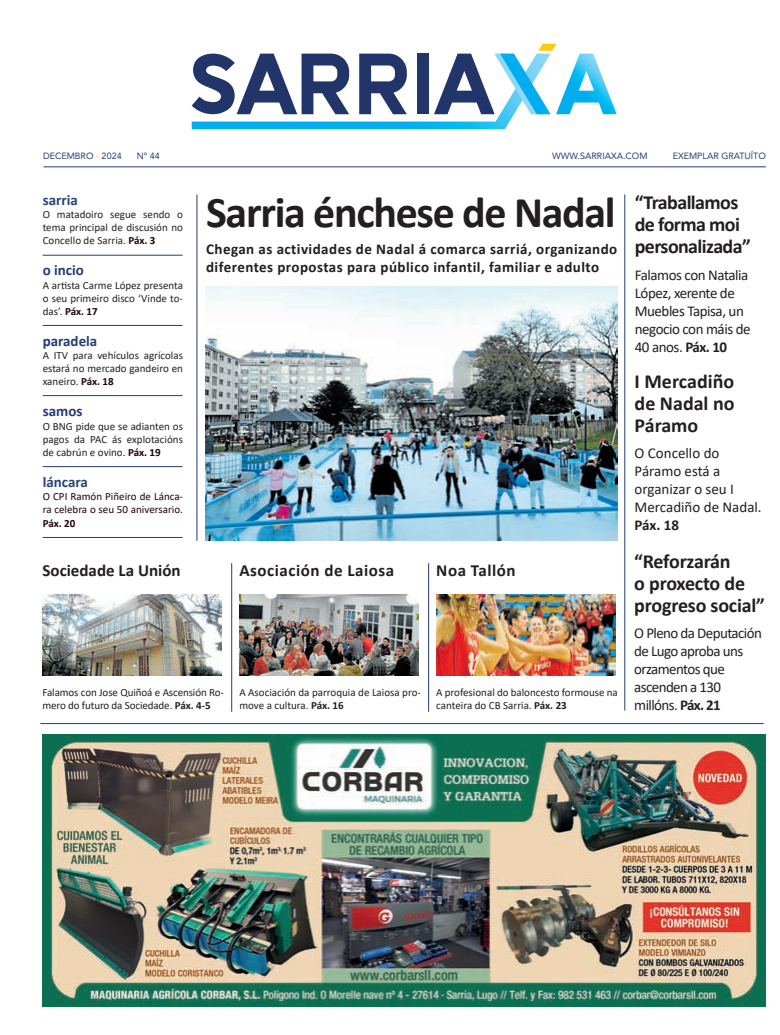
<style>
.page{position:relative;width:780px;height:1035px;background:#fff}
.page>*{position:absolute;margin:0;border:0;box-sizing:border-box;transform-origin:0 0}
.t1{font:700 44px "Calibri";letter-spacing:-.03em;color:#231f20}
.t2{font:700 20px/22px "Calibri";letter-spacing:-.02em;color:#231f20}
.t3{font:700 17px "Calibri";letter-spacing:.03em;color:#231f20}
.t4{font:700 17px "Calibri";color:#231f20}
.t5{font:15px/18px "Calibri";letter-spacing:-.03em;color:#231f20}
.t6{font:700 15px/18px "Calibri";letter-spacing:.03em;color:#231f20}
.t7{font:15px/18px "Calibri";color:#231f20}
.t8{font:700 15px "Calibri";color:#253b73}
.t9{font:700 15px "Calibri";color:#244378}
.t10{font:11px/13.2px "Calibri";color:#231f20;text-align:justify}
.t11{font:11px/13.2px "Calibri";color:#1f0209}
.t12{font:700 11px "Calibri";color:#1f0209}
.t13{font:9px "Avenir LT Std";color:#253b73}
.s1{color:#fece08}
.s2{font-weight:700;color:#1f0209}
.s3{font-weight:700;color:#1e0209}
.s4{font-weight:700;color:#1b0107}
.s5{font-weight:700}
</style>
<div class="page">
<hr style="left:44px;top:166px;width:721px;height:1px;background:#253b73">
<svg style="left:192px;top:44px;width:424px;height:85px"></svg>
<hr style="left:40px;top:723px;width:723px;height:1px;background:#253b73">
<img style="left:42px;top:594px;width:180px;height:82px">
<img style="left:436px;top:594px;width:179px;height:82px">
<img style="left:239px;top:594px;width:179px;height:82px">
<hr style="left:231px;top:563px;width:1px;height:149px;background:#253b73">
<hr style="left:428px;top:563px;width:1px;height:149px;background:#253b73">
<hr style="left:43px;top:255px;width:139px;height:1px;background:#253b73">
<hr style="left:43px;top:325px;width:139px;height:1px;background:#253b73">
<hr style="left:43px;top:395px;width:139px;height:1px;background:#253b73">
<hr style="left:43px;top:466px;width:139px;height:1px;background:#253b73">
<hr style="left:43px;top:537px;width:139px;height:1px;background:#253b73">
<img style="left:206px;top:286px;width:411px;height:255px">
<hr style="left:624px;top:194px;width:1px;height:516px;background:#253b73">
<hr style="left:196px;top:194px;width:1px;height:347px;background:#253b73">
<img style="left:43px;top:734px;width:722px;height:272px">
<p class="t13" style="left:43px;top:151px;width:80px">DECEMBRO <span class="s1">-</span> 2024</p>
<p class="t13" style="left:137px;top:151px;width:24px">Nº 44</p>
<p class="t13" style="left:552px;top:151px;width:97px">WWW.SARRIAXA.COM</p>
<p class="t13" style="left:672px;top:151px;width:95px">EXEMPLAR GRATUÍTO</p>
<h3 class="t9" style="left:43px;top:189px;width:37px">sarria</h3>
<p class="t10" style="left:43px;top:207px;width:142px">O matadoiro segue sendo o tema principal de discusión no Concello de Sarria. <span class="s2">Páx. 3</span></p>
<h3 class="t8" style="left:43px;top:260px;width:43px">o incio</h3>
<p class="t10" style="left:43px;top:278px;width:142px">A artista Carme López presenta o seu primeiro disco ‘Vinde to&shy;das’. <span class="s3">Páx. 17</span></p>
<h3 class="t8" style="left:43px;top:330px;width:56px">paradela</h3>
<p class="t10" style="left:43px;top:348px;width:142px">A ITV para vehículos agrícolas estará no mercado gandeiro en xaneiro. <span class="s3">Páx. 18</span></p>
<h3 class="t8" style="left:43px;top:401px;width:41px">samos</h3>
<p class="t10" style="left:43px;top:419px;width:142px">O BNG pide que se adianten os pagos da PAC ás explotacións de cabrún e ovino. <span class="s4">Páx. 19</span></p>
<h3 class="t9" style="left:43px;top:471px;width:47px">láncara</h3>
<p class="t11" style="left:43px;top:489px;width:142px">O CPI Ramón Piñeiro de Lánca&shy;ra celebra o seu 50 aniversario.</p>
<p class="t12" style="left:43px;top:515px;width:34px">Páx. 20</p>
<h3 class="t4" style="left:42px;top:558px;width:140px">Sociedade La Unión</h3>
<h1 class="t1" style="left:206px;top:182px;width:411px">Sarria énchese de Nadal</h1>
<h3 class="t6" style="left:206px;top:240px;width:413px">Chegan as actividades de Nadal á comarca sarriá, organizando diferentes propostas para público infantil, familiar e adulto</h3>
<h3 class="t3" style="left:239px;top:558px;width:156px">Asociación de Laiosa</h3>
<h3 class="t3" style="left:436px;top:558px;width:81px">Noa Tallón</h3>
<p class="t10" style="left:42px;top:685px;width:183px">Falamos con Jose Quiñoá e Ascensión Ro&shy;mero do futuro da Sociedade. <span class="s5">Páx. 4-5</span></p>
<p class="t10" style="left:239px;top:685px;width:183px">A Asociación da parroquia de Laiosa pro&shy;move a cultura. <span class="s5">Páx. 16</span></p>
<p class="t10" style="left:436px;top:685px;width:183px">A profesional do baloncesto formouse na canteira do CB Sarria. <span class="s5">Páx. 23</span></p>
<h2 class="t2" style="left:634px;top:192px;width:117px">“Traballamos de forma moi personalizada”</h2>
<h3 class="t5" style="left:634px;top:266px;width:117px">Falamos con Natalia<br>López, xerente de<br>Muebles Tapisa, un negocio con máis de<br>40 anos. <span class="s5">Páx. 10</span></h3>
<h2 class="t2" style="left:634px;top:370px;width:101px;text-align:justify">I Mercadiño de Nadal no Páramo</h2>
<h3 class="t7" style="left:634px;top:443px;width:129px">O Concello do<br>Páramo está a organizar o seu I<br>Mercadiño de Nadal.</h3>
<h3 class="t6" style="left:634px;top:515px;width:46px">Páx. 18</h3>
<h2 class="t2" style="left:634px;top:550px;width:132px">“Reforzarán<br>o proxecto de progreso social”</h2>
<h3 class="t5" style="left:634px;top:623px;width:129px">O Pleno da Deputación de Lugo aproba uns orzamentos que ascenden a 130 millóns. <span class="s5">Páx. 21</span></h3>
</div>
